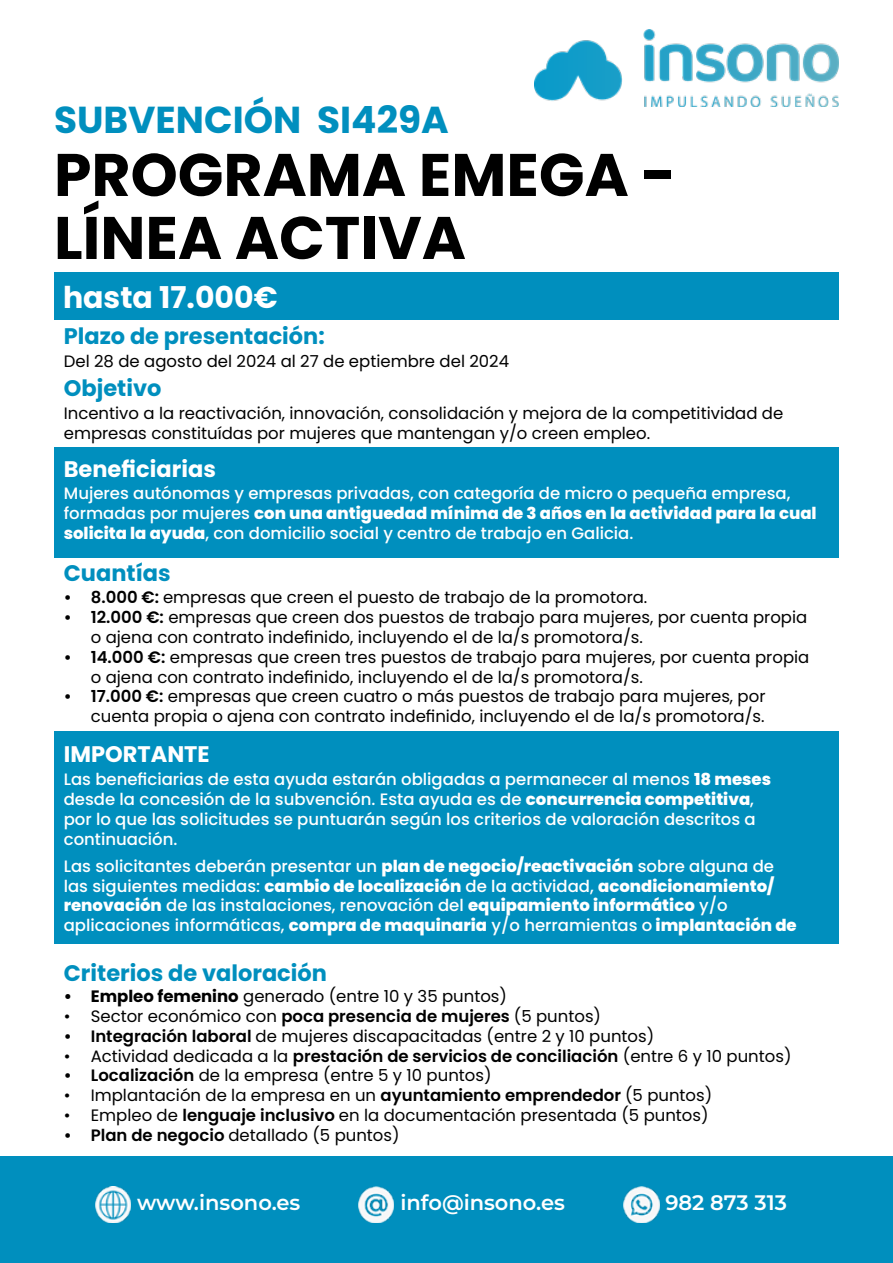
<style>
.page{position:relative;width:893px;height:1263px;background:#fff}
.page>*{position:absolute;margin:0;border:0;box-sizing:border-box;transform-origin:0 0}
.t1{font:700 60px/63px "Poppins";color:#000}
.t2{font:700 37.5px "Poppins";color:#008fbe}
.t3{font:700 30px "Poppins";color:#fff}
.t4{font:700 22.5px "Poppins";color:#008fbe}
.t5{font:700 22.5px "Poppins";color:#fff}
.t6{font:600 21px "Montserrat";color:#fff}
.t7{font:16.5px/19.8px "Poppins";color:#000}
.t8{font:500 16.5px/19.8px "Poppins";color:#fff}
.s1{font-weight:800}
.s2{font-weight:600}
.s3{font-weight:700}
</style>
<div class="page">
<div style="left:0;top:1157px;width:893px;height:106px;background:#008fbe"></div>
<img style="left:623px;top:1187px;width:36px;height:35px">
<img style="left:358px;top:1187px;width:36px;height:35px">
<img style="left:95px;top:1187px;width:36px;height:35px">
<img style="left:535px;top:30px;width:304px;height:76px">
<div style="left:54px;top:272px;width:785px;height:47px;background:#008fbe"></div>
<div style="left:54px;top:447px;width:785px;height:111px;background:#008fbe"></div>
<div style="left:54px;top:731px;width:785px;height:213px;background:#008fbe"></div>
<h2 class="t2" style="left:54px;top:98px;width:396px">SUBVENCIÓN SI429A</h2>
<h1 class="t1" style="left:54px;top:144px;width:624px">PROGRAMA EMEGA -<br>LÍNEA ACTIVA</h1>
<h3 class="t3" style="left:63px;top:280px;width:216px">hasta 17.000€</h3>
<h3 class="t4" style="left:64px;top:323px;width:263px">Plazo de presentación:</h3>
<p class="t7" style="left:64px;top:351px;width:447px">Del 28 de agosto del 2024 al 27 de eptiembre del 2024</p>
<h3 class="t4" style="left:64px;top:375px;width:99px">Objetivo</h3>
<p class="t7" style="left:64px;top:403px;width:721px">Incentivo a la reactivación, innovación, consolidación y mejora de la competitividad de empresas constituídas por mujeres que mantengan y/o creen empleo.</p>
<h3 class="t5" style="left:64px;top:456px;width:154px">Beneficiarias</h3>
<p class="t8" style="left:64px;top:484px;width:754px">Mujeres autónomas y empresas privadas, con categoría de micro o pequeña empresa, formadas por mujeres <span class="s1">con una antiguedad mínima de 3 años en la actividad para la cual solicita la ayuda</span>, con domicilio social y centro de trabajo en Galicia.</p>
<h3 class="t4" style="left:64px;top:560px;width:108px">Cuantías</h3>
<p class="t7" style="left:64px;top:588px;width:585px"><span class="s2">• 8.000 €:</span> empresas que creen el puesto de trabajo de la promotora.</p>
<p class="t7" style="left:91px;top:607px;width:718px;text-indent:-27px"><span class="s2">• 12.000 €:</span> empresas que creen dos puestos de trabajo para mujeres, por cuenta propia o ajena con contrato indefinido, incluyendo el de la/s promotora/s.</p>
<p class="t7" style="left:91px;top:647px;width:720px;text-indent:-27px"><span class="s2">• 14.000 €:</span> empresas que creen tres puestos de trabajo para mujeres, por cuenta propia o ajena con contrato indefinido, incluyendo el de la/s promotora/s.</p>
<p class="t7" style="left:64px;top:687px;width:703px;text-align:right"><span class="s2">• 17.000 €:</span> empresas que creen cuatro o más puestos de trabajo para mujeres, por cuenta propia o ajena con contrato indefinido, incluyendo el de la/s promotora/s.</p>
<h3 class="t5" style="left:64px;top:741px;width:147px">IMPORTANTE</h3>
<p class="t8" style="left:64px;top:769px;width:709px">Las beneficiarias de esta ayuda estarán obligadas a permanecer al menos <span class="s1">18 meses </span>desde la concesión de la subvención. Esta ayuda es de <span class="s1">concurrencia competitiva</span>, por lo que las solicitudes se puntuarán según los criterios de valoración descritos a continuación.</p>
<p class="t8" style="left:64px;top:856px;width:734px">Las solicitantes deberán presentar un <span class="s1">plan de negocio/reactivación</span> sobre alguna de las siguientes medidas: <span class="s1">cambio de localización</span> de la actividad, <span class="s1">acondicionamiento/ renovación</span> de las instalaciones, renovación del <span class="s1">equipamiento informático</span> y/o aplicaciones informáticas, <span class="s1">compra de maquinaria</span> y/o herramientas o <span class="s1">implantación de</span></p>
<h3 class="t4" style="left:64px;top:959px;width:265px">Criterios de valoración</h3>
<p class="t7" style="left:64px;top:986px;width:445px"><span class="s3">• Empleo femenino</span> generado (entre 10 y 35 puntos)</p>
<p class="t7" style="left:64px;top:1006px;width:539px">• Sector económico con <span class="s2">poca presencia de mujeres</span> (5 puntos)</p>
<p class="t7" style="left:64px;top:1026px;width:592px"><span class="s2">• Integración laboral</span> de mujeres discapacitadas (entre 2 y 10 puntos)</p>
<p class="t7" style="left:64px;top:1046px;width:729px">• Actividad dedicada a la <span class="s2">prestación de servicios de conciliación</span> (entre 6 y 10 puntos)</p>
<p class="t7" style="left:64px;top:1066px;width:429px"><span class="s2">• Localización</span> de la empresa (entre 5 y 10 puntos)</p>
<p class="t7" style="left:64px;top:1085px;width:650px">• Implantación de la empresa en un <span class="s2">ayuntamiento emprendedor</span> (5 puntos)</p>
<p class="t7" style="left:64px;top:1105px;width:646px">• Empleo de <span class="s2">lenguaje inclusivo</span> en la documentación presentada (5 puntos)</p>
<p class="t7" style="left:64px;top:1125px;width:337px"><span class="s2">• Plan de negocio</span> detallado (5 puntos)</p>
<p class="t6" style="left:137px;top:1189px;width:165px">www.insono.es</p>
<p class="t6" style="left:400px;top:1189px;width:166px">info@insono.es</p>
<p class="t6" style="left:665px;top:1189px;width:123px">982 873 313</p>
</div>
